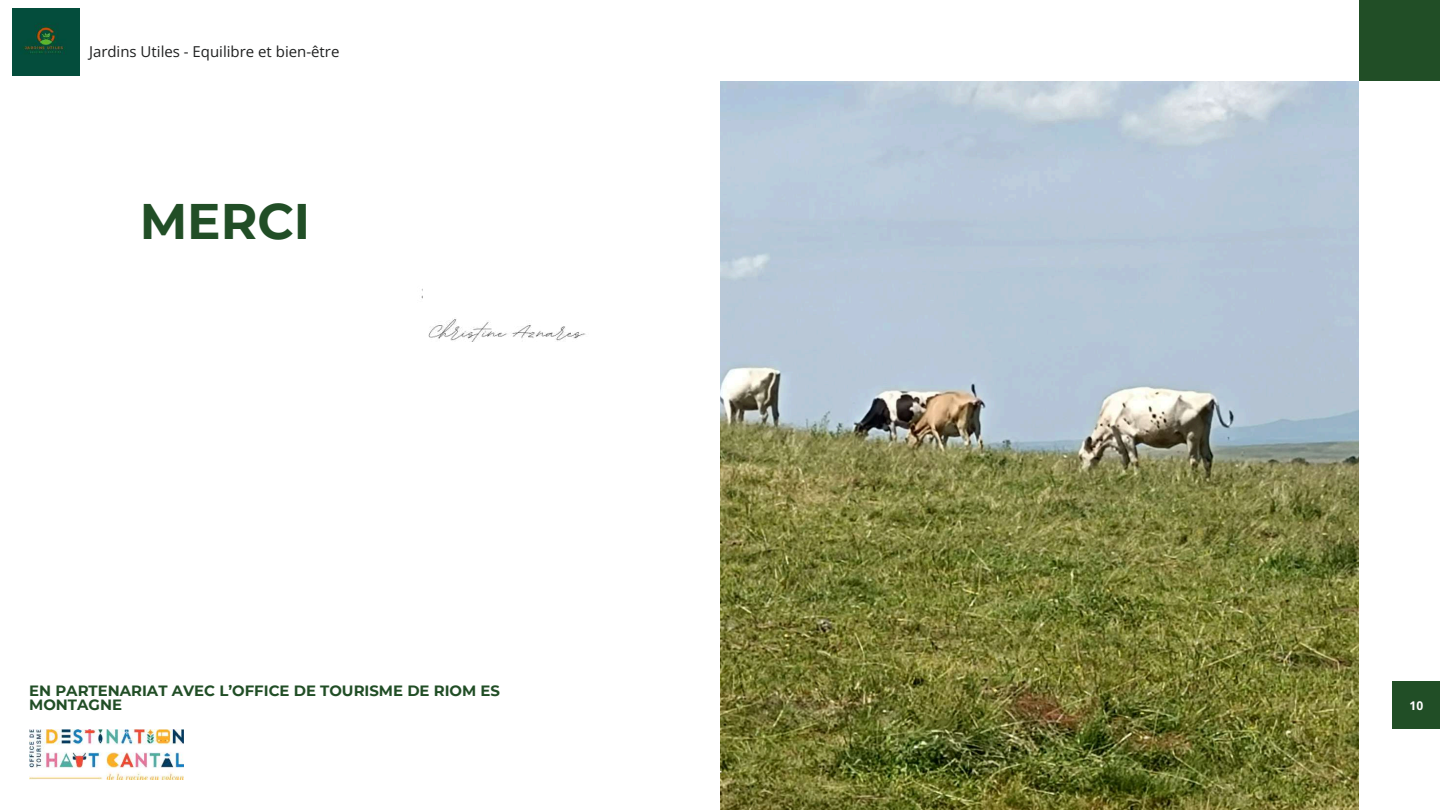
<style>
.page{position:relative;width:1440px;height:810px;background:#fff}
.page>*{position:absolute;margin:0;border:0;box-sizing:border-box;transform-origin:0 0}
.t1{font:700 49.9px "Montserrat";color:#214e26}
.t2{font:15px "Open Sans";color:#1f2020}
.t3{font:700 14.9px/14.2px "Montserrat";color:#214e26}
.t4{font:700 12px "Open Sans";color:#fff}
</style>
<div class="page">
<div style="left:1393px;top:682px;width:47px;height:47px;background:#214e26"></div>
<div style="left:1359px;top:0;width:81px;height:81px;background:#214e26"></div>
<img style="left:720px;top:81px;width:639px;height:729px">
<img style="left:12px;top:8px;width:68px;height:68px">
<img style="left:421px;top:81px;width:336px;height:418px">
<div style="left:212px;top:317px;width:212px;height:117px;background:#fff"></div>
<div style="left:424px;top:188px;width:243px;height:129px;background:#fff"></div>
<div style="left:394px;top:342px;width:243px;height:103px;background:#fff"></div>
<img style="left:29px;top:729px;width:155px;height:50px">
<p class="t2" style="left:89px;top:40px;width:252px">Jardins Utiles - Equilibre et bien-être</p>
<h1 class="t1" style="left:140px;top:191px;width:172px">MERCI</h1>
<p class="t3" style="left:29px;top:683px;width:472px">EN PARTENARIAT AVEC L’OFFICE DE TOURISME DE RIOM ES<br>MONTAGNE</p>
<p class="t4" style="left:1410px;top:697px;width:15px">10</p>
</div>
